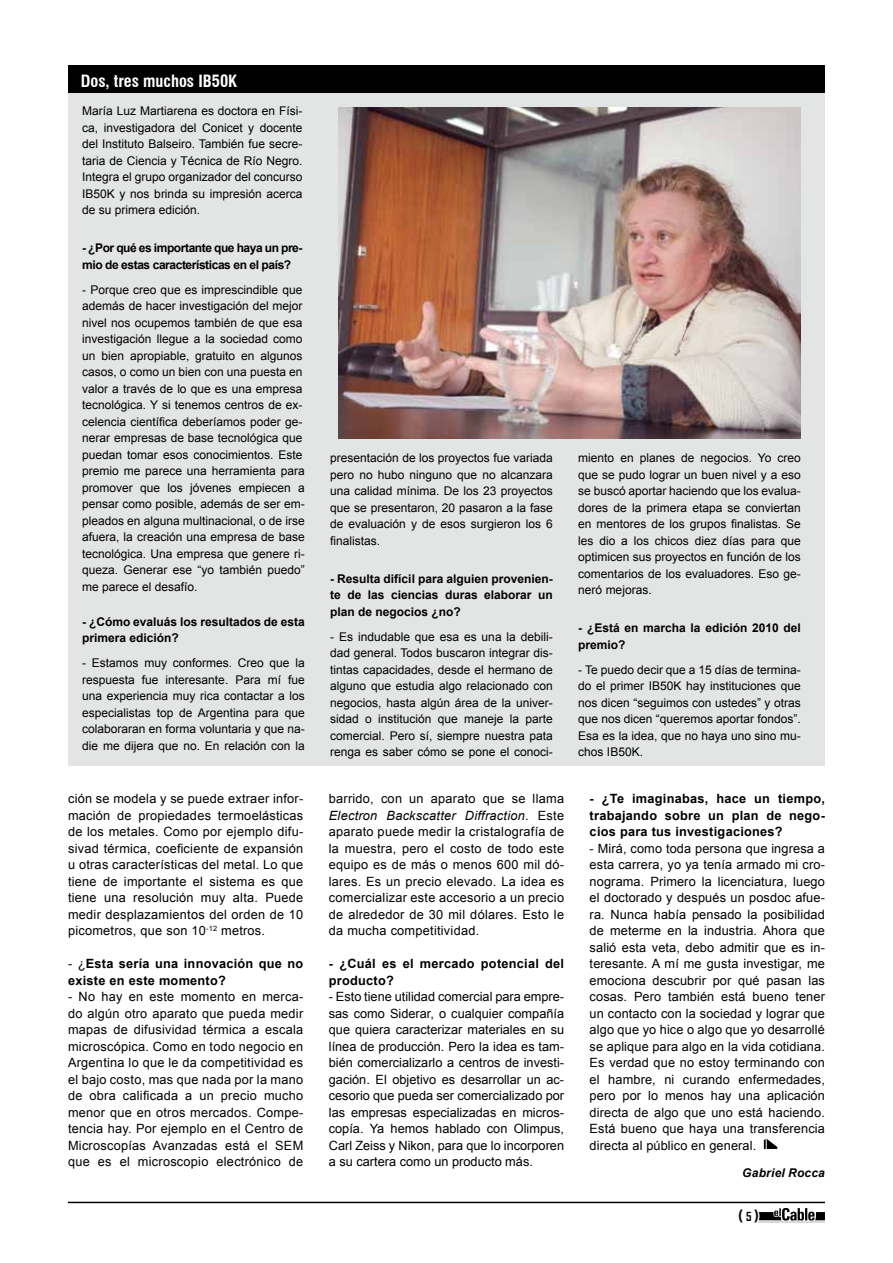
<style>
.page{position:relative;width:893px;height:1263px;background:#fff}
.page>*{position:absolute;margin:0;border:0;box-sizing:border-box;transform-origin:0 0}
.t1{font:700 condensed 16.5px "Swiss 721 BT";color:#fff}
.t2{font:700 15px "Agency FB";color:#000}
.t3{font:12.75px/16.5px "Arial";letter-spacing:.02em;color:#000;text-align:justify}
.t4{font:700 12.75px/16.5px "Arial";letter-spacing:.02em;color:#000}
.t5{font:12px/16.5px "Arial";color:#000;text-align:justify}
.t6{font:700 12px/16.5px "Arial";color:#000}
.t7{font:700 12px/16.5px "Arial";letter-spacing:-.035em;color:#000}
.t8{font:italic 700 12px "Arial";letter-spacing:.015em;color:#000}
.s1{font-weight:400}
.s2{font-style:italic}
.s3{font-size:12px}
</style>
<div class="page">
<hr style="left:68px;top:1202px;width:757px;height:1px;background:#000">
<svg style="left:736px;top:1201px;width:89px;height:22px"></svg>
<div style="left:68px;top:65px;width:757px;height:30px;background:#000"></div>
<svg style="left:764px;top:1138px;width:13px;height:11px"></svg>
<div style="left:68px;top:94px;width:757px;height:672px;background:#e3e4e4"></div>
<img style="left:339px;top:108px;width:462px;height:331px">
<h1 class="t1" style="left:81px;top:71px;width:158px">Dos, tres muchos IB50K</h1>
<p class="t5" style="left:82px;top:103px;width:222px">María Luz Martiarena es doctora en Físi&shy;ca, investigadora del Conicet y docente del Instituto Balseiro. También fue secre&shy;taria de Ciencia y Técnica de Río Negro.<br>Integra el grupo organizador del concurso IB50K y nos brinda su impresión acerca de su primera edición.</p>
<p class="t7" style="left:82px;top:240px;width:222px">- ¿Por qué es importante que haya un pre&shy;mio de estas características en el país?</p>
<p class="t5" style="left:82px;top:281px;width:224px;text-align:left">- Porque creo que es imprescindible que además de hacer investigación del mejor nivel nos ocupemos también de que esa investigación llegue a la sociedad como un bien apropiable, gratuito en algunos casos, o como un bien con una puesta en valor a través de lo que es una empresa tecnológica. Y si tenemos centros de ex&shy;celencia científica deberíamos poder ge&shy;nerar empresas de base tecnológica que puedan tomar esos conocimientos. Este premio me parece una herramienta para promover que los jóvenes empiecen a pensar como posible, además de ser em&shy;pleados en alguna multinacional, o de irse afuera, la creación una empresa de base tecnológica. Una empresa que genere ri&shy;queza. Generar ese “yo también puedo” me parece el desafío.</p>
<p class="t6" style="left:82px;top:614px;width:224px">- ¿Cómo evaluás los resultados de esta primera edición?</p>
<p class="t5" style="left:82px;top:655px;width:224px">- Estamos muy conformes. Creo que la respuesta fue interesante. Para mí fue una experiencia muy rica contactar a los especialistas top de Argentina para que colaboraran en forma voluntaria y que na&shy;die me dijera que no. En relación con la</p>
<p class="t3" style="left:68px;top:790px;width:237px">ción se modela y se puede extraer infor&shy;mación de propiedades termoelásticas de los metales. Como por ejemplo difu&shy;sivad térmica, coeficiente de expansión u otras características del metal. Lo que tiene de importante el sistema es que tiene una resolución muy alta. Puede medir desplazamientos del orden de 10 picometros, que son 10<sup>-12</sup> metros.</p>
<p class="t4" style="left:68px;top:956px;width:237px"><span class="s1">- ¿</span>Esta sería una innovación que no existe en este momento?</p>
<p class="t3" style="left:68px;top:988px;width:237px">- No hay en este momento en merca&shy;do algún otro aparato que pueda medir mapas de difusividad térmica a escala microscópica. Como en todo negocio en Argentina lo que le da competitividad es el bajo costo, mas que nada por la mano de obra calificada a un precio mucho menor que en otros mercados. Compe&shy;tencia hay. Por ejemplo en el Centro de Microscopías Avanzadas está el SEM que es el microscopio electrónico de</p>
<p class="t5" style="left:330px;top:450px;width:224px">presentación de los proyectos fue variada pero no hubo ninguno que no alcanzara una calidad mínima. De los 23 proyectos que se presentaron, 20 pasaron a la fase de evaluación y de esos surgieron los 6 finalistas.</p>
<p class="t6" style="left:330px;top:571px;width:224px;text-align:justify">- Resulta difícil para alguien provenien&shy;te de las ciencias duras elaborar un plan de negocios ¿no?</p>
<p class="t5" style="left:330px;top:628px;width:224px">- Es indudable que esa es una la debili&shy;dad general. Todos buscaron integrar dis&shy;tintas capacidades, desde el hermano de alguno que estudia algo relacionado con negocios, hasta algún área de la univer&shy;sidad o institución que maneje la parte comercial. Pero sí, siempre nuestra pata renga es saber cómo se pone el conoci-</p>
<p class="t3" style="left:329px;top:790px;width:237px">barrido, con un aparato que se llama <span class="s2">Electron Backscatter Diffraction</span>. Este aparato puede medir la cristalografía de la muestra, pero el costo de todo este equipo es de más o menos 600 mil dó&shy;lares. Es un precio elevado. La idea es comercializar este accesorio a un precio de alrededor de 30 mil dólares. Esto le da mucha competitividad.</p>
<p class="t4" style="left:329px;top:956px;width:237px">- ¿Cuál es el mercado potencial del producto?</p>
<p class="t3" style="left:329px;top:988px;width:237px">- Esto tiene utilidad comercial para empre&shy;sas como Siderar, o cualquier compañía que quiera caracterizar materiales en su línea de producción. Pero la idea es tam&shy;bién comercializarlo a centros de investi&shy;gación. El objetivo es desarrollar un ac&shy;cesorio que pueda ser comercializado por las empresas especializadas en micros&shy;copía. Ya hemos hablado con Olimpus, Carl Zeiss y Nikon, para que lo incorporen a su cartera como un producto más.</p>
<p class="t5" style="left:578px;top:450px;width:224px">miento en planes de negocios. Yo creo que se pudo lograr un buen nivel y a eso se buscó aportar haciendo que los evalua&shy;dores de la primera etapa se conviertan en mentores de los grupos finalistas. Se les dio a los chicos diez días para que optimicen sus proyectos en función de los comentarios de los evaluadores. Eso ge&shy;neró mejoras.</p>
<p class="t6" style="left:578px;top:620px;width:224px">- ¿Está en marcha la edición 2010 del premio?</p>
<p class="t5" style="left:578px;top:661px;width:224px">- Te puedo decir que a 15 días de termina&shy;do el primer IB50K hay instituciones que nos dicen “seguimos con ustedes” y otras que nos dicen “queremos aportar fondos”.<br>Esa es la idea, que no haya uno sino mu&shy;chos IB50K.</p>
<p class="t4" style="left:590px;top:791px;width:237px;text-align:justify">- ¿Te imaginabas, hace un tiempo, trabajando sobre un plan de nego&shy;cios para tus investigaciones?</p>
<p class="t3" style="left:590px;top:840px;width:237px">- Mirá, como toda persona que ingresa a esta carrera, yo ya tenía armado mi cro&shy;nograma. Primero la licenciatura, luego el doctorado y después un posdoc afue&shy;ra. Nunca había pensado la posibilidad de meterme en la industria. Ahora que salió esta veta, debo admitir que es in&shy;teresante. A mí me gusta investigar, me emociona descubrir por qué pasan las cosas. Pero también está bueno tener un contacto con la sociedad y lograr que algo que yo hice o algo que yo desarrollé se aplique para algo en la vida cotidiana.<br>Es verdad que no estoy terminando con el hambre, ni curando enfermedades, pero por lo menos hay una aplicación directa de algo que uno está haciendo.<br>Está bueno que haya una transferencia directa al público en general.</p>
<p class="t8" style="left:742px;top:1165px;width:84px">Gabriel Rocca</p>
<p class="t2" style="left:738px;top:1206px;width:22px">( <span class="s3">5</span> )</p>
</div>
